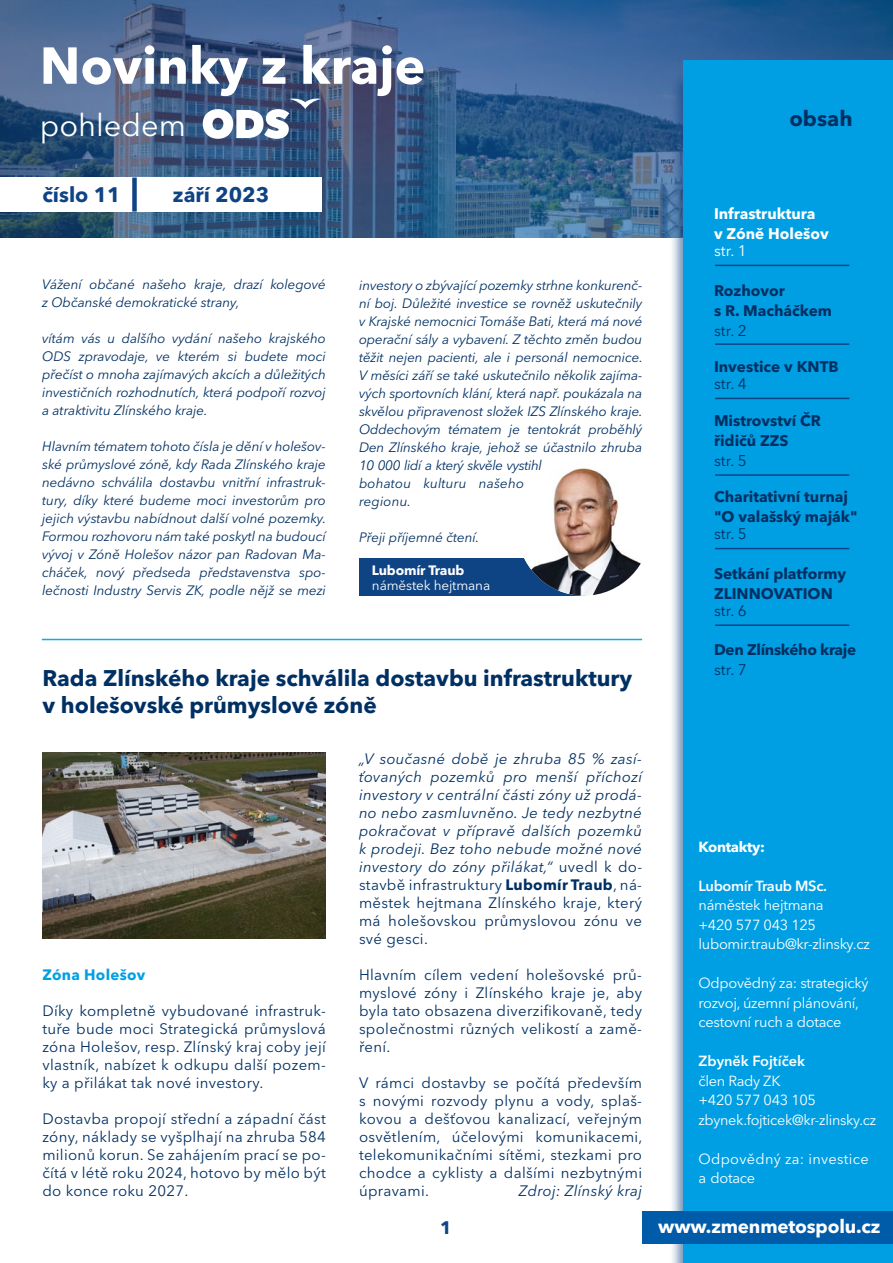
<style>
.page{position:relative;width:893px;height:1263px;background:#fff}
.page>*{position:absolute;margin:0;border:0;box-sizing:border-box;transform-origin:0 0}
.t1{font:700 51.45px "Avenir Next LT Pro";color:#fff}
.t2{font:30.9px "Avenir Next LT Pro";color:#fff}
.t3{font:700 22.5px/27px "Avenir Next LT Pro";color:#003063}
.t4{font:700 21.45px "Avenir Next LT Pro";color:#003063}
.t5{font:700 20.85px "Avenir Next LT Pro";color:#0e4384}
.t6{font:700 18.75px "Avenir Next LT Pro";letter-spacing:-.01em;color:#fff}
.t7{font:700 18px "Avenir Next LT Pro";color:#0e4384}
.t8{font:700 15.3px/20px "Avenir Next LT Pro";color:#003063}
.t9{font:15.3px "Avenir Next LT Pro";color:#003063}
.t10{font:700 15.3px/20px "Avenir Next LT Pro";color:#fff}
.t11{font:700 15.3px "Avenir Next LT Pro";letter-spacing:-.02em;color:#003063}
.t12{font:15.3px "Avenir Next LT Pro";color:#fff}
.t13{font:15px/18px "Avenir Next LT Pro";letter-spacing:.02em;color:#003063;text-align:justify}
.t14{font:italic 15px/18px "Avenir Next LT Pro";letter-spacing:.02em;color:#003063;text-align:justify}
.t15{font:700 15px "Avenir Next LT Pro";letter-spacing:.02em;color:#009fe3}
.t16{font:14.55px/19.5px "Avenir Next LT Pro";letter-spacing:-.02em;color:#fff}
.t17{font:14.55px/19.5px "Avenir Next LT Pro";letter-spacing:.02em;color:#fff}
.t18{font:600 14.55px "Avenir Next LT Pro";letter-spacing:-.02em;color:#fff}
.t19{font:600 14.55px "Avenir Next LT Pro";color:#fff}
.t20{font:700 14.55px "Avenir Next LT Pro";letter-spacing:-.02em;color:#fff}
.t21{font:14.4px "Avenir Next LT Pro";letter-spacing:-.02em;color:#fff}
.t22{font:italic 13.5px/18px "Avenir Next LT Pro";letter-spacing:-.01em;color:#003063}
.t23{font:13.5px "Avenir Next LT Pro";letter-spacing:-.01em;color:#fff}
.t24{font:700 13.5px "Avenir Next LT Pro";letter-spacing:-.01em;color:#fff}
.s1{font-weight:700;font-style:normal;color:#fff}
.s2{font-style:normal}
.s3{font-weight:700;font-style:normal}
</style>
<div class="page">
<div style="left:359px;top:558px;width:226px;height:38px;background:#0e4384"></div>
<img style="left:524px;top:468px;width:117px;height:128px">
<svg style="left:0;top:0;width:893px;height:237px;background:#3b608b"></svg>
<svg style="left:203px;top:97px;width:118px;height:42px"></svg>
<div style="left:0;top:178px;width:321px;height:34px;background:#fff"></div>
<div style="left:669px;top:73px;width:224px;height:1190px;background:#0e4384;opacity:.6"></div>
<div style="left:683px;top:61px;width:210px;height:1202px;background:#009fe3"></div>
<hr style="left:715px;top:265px;width:134px;height:1px;background:#0e4384">
<hr style="left:715px;top:343px;width:134px;height:2px;background:#0e4384">
<hr style="left:715px;top:398px;width:134px;height:1px;background:#0e4384">
<hr style="left:715px;top:474px;width:134px;height:2px;background:#0e4384">
<hr style="left:715px;top:548px;width:134px;height:1px;background:#0e4384">
<hr style="left:715px;top:624px;width:134px;height:2px;background:#0e4384">
<div style="left:642px;top:1211px;width:251px;height:33px;background:#005ca9"></div>
<div style="left:132px;top:178px;width:5px;height:34px;background:#0e4384"></div>
<hr style="left:42px;top:639px;width:600px;height:1px;background:#00b1eb">
<img style="left:42px;top:752px;width:284px;height:186px">
<h1 class="t1" style="left:40px;top:34px;width:387px">Novinky z kraje</h1>
<h2 class="t2" style="left:40px;top:107px;width:148px">pohledem</h2>
<h3 class="t4" style="left:789px;top:105px;width:65px">obsah</h3>
<h3 class="t5" style="left:42px;top:182px;width:80px">číslo 11</h3>
<h3 class="t5" style="left:173px;top:182px;width:98px">září 2023</h3>
<p class="t22" style="left:42px;top:275px;width:285px">Vážení občané našeho kraje, drazí kolegové z Občanské demokratické strany,</p>
<p class="t22" style="left:42px;top:329px;width:285px;text-align:justify">vítám vás u dalšího vydání našeho krajského ODS zpravodaje, ve kterém si budete moci přečíst o mnoha zajímavých akcích a důležitých investičních rozhodnutích, která podpoří rozvoj a atraktivitu Zlínského kraje.</p>
<p class="t22" style="left:42px;top:437px;width:286px;text-align:justify">Hlavním tématem tohoto čísla je dění v holešov&shy;ské průmyslové zóně, kdy Rada Zlínského kraje nedávno schválila dostavbu vnitřní infrastruk&shy;tury, díky které budeme moci investorům pro jejich výstavbu nabídnout další volné pozemky.<br>Formou rozhovoru nám také poskytl na budoucí vývoj v Zóně Holešov názor pan Radovan Ma&shy;cháček, nový předseda představenstva spo&shy;lečnosti Industry Servis ZK, podle nějž se mezi</p>
<p class="t22" style="left:359px;top:276px;width:285px">investory o zbývající pozemky strhne konkurenč&shy;ní boj. Důležité investice se rovněž uskutečnily v Krajské nemocnici Tomáše Bati, která má nové operační sály a vybavení. Z těchto změn budou těžit nejen pacienti, ale i personál nemocnice.<br>V měsíci září se také uskutečnilo několik zajíma&shy;vých sportovních klání, která např. poukázala na skvělou připravenost složek IZS Zlínského kraje.<br>Oddechovým tématem je tentokrát proběhlý Den Zlínského kraje, jehož se účastnilo zhruba 10 000 lidí a který skvěle vystihl<br>bohatou kulturu našeho<br>regionu.</p>
<p class="t22" style="left:359px;top:528px;width:150px">Přeji příjemné čtení. <span class="s1">Lu</span></p>
<p class="t24" style="left:372px;top:561px;width:94px">Lubomír Traub</p>
<p class="t23" style="left:372px;top:577px;width:120px">náměstek hejtmana</p>
<h3 class="t3" style="left:43px;top:664px;width:591px">Rada Zlínského kraje schválila dostavbu infrastruktury v holešovské průmyslové zóně</h3>
<p class="t14" style="left:359px;top:749px;width:285px">„V současné době je zhruba 85 % zasí&shy;ťovaných pozemků pro menší příchozí investory v centrální části zóny už prodá&shy;no nebo zasmluvněno. Je tedy nezbytné pokračovat v přípravě dalších pozemků k prodeji. Bez toho nebude možné nové investory do zóny přilákat,“ <span class="s2">uvedl k do&shy;stavbě infrastruktury</span> <span class="s3">Lubomír Traub</span><span class="s2">, ná&shy;městek hejtmana Zlínského kraje, který má holešovskou průmyslovou zónu ve své gesci.</span></p>
<p class="t13" style="left:359px;top:965px;width:285px">Hlavním cílem vedení holešovské prů&shy;myslové zóny i Zlínského kraje je, aby byla tato obsazena diverzifikovaně, tedy společnostmi různých velikostí a zamě&shy;ření.</p>
<p class="t13" style="left:359px;top:1073px;width:285px">V rámci dostavby se počítá především s novými rozvody plynu a vody, splaš&shy;kovou a dešťovou kanalizací, veřejným osvětlením, účelovými komunikacemi, telekomunikačními sítěmi, stezkami pro chodce a cyklisty a dalšími nezbytnými úpravami.</p>
<p class="t15" style="left:42px;top:966px;width:105px">Zóna Holešov</p>
<p class="t13" style="left:42px;top:1002px;width:285px">Díky kompletně vybudované infrastruk&shy;tuře bude moci Strategická průmyslová zóna Holešov, resp. Zlínský kraj coby její vlastník, nabízet k odkupu další pozem&shy;ky a přilákat tak nové investory.</p>
<p class="t13" style="left:42px;top:1110px;width:285px">Dostavba propojí střední a západní část zóny, náklady se vyšplhají na zhruba 584 milionů korun. Se zahájením prací se po&shy;čítá v létě roku 2024, hotovo by mělo být do konce roku 2027.</p>
<p class="t14" style="left:519px;top:1181px;width:125px">Zdroj: Zlínský kraj</p>
<h3 class="t7" style="left:440px;top:1217px;width:13px">1</h3>
<p class="t10" style="left:714px;top:204px;width:116px">Infrastruktura<br>v Zóně Holešov</p>
<p class="t12" style="left:714px;top:241px;width:34px">str. 1</p>
<p class="t8" style="left:714px;top:280px;width:120px">Rozhovor<br>s R. Macháčkem</p>
<p class="t9" style="left:714px;top:321px;width:34px">str. 2</p>
<p class="t8" style="left:714px;top:357px;width:126px">Investice v KNTB</p>
<p class="t9" style="left:714px;top:375px;width:34px">str. 4</p>
<p class="t8" style="left:714px;top:410px;width:108px">Mistrovství ČR řidičů ZZS</p>
<p class="t9" style="left:714px;top:451px;width:34px">str. 5</p>
<p class="t8" style="left:714px;top:487px;width:145px">Charitativní turnaj "O valašský maják"</p>
<p class="t9" style="left:714px;top:525px;width:34px">str. 5</p>
<p class="t8" style="left:714px;top:563px;width:134px">Setkání platformy<br>ZLINNOVATION</p>
<p class="t9" style="left:714px;top:601px;width:34px">str. 6</p>
<p class="t11" style="left:714px;top:641px;width:144px">Den Zlínského kraje</p>
<p class="t9" style="left:714px;top:661px;width:34px">str. 7</p>
<p class="t20" style="left:698px;top:838px;width:68px">Kontakty:</p>
<p class="t18" style="left:698px;top:877px;width:130px">Lubomír Traub MSc.</p>
<p class="t16" style="left:698px;top:895px;width:173px">náměstek hejtmana<br>+420 577 043 125 lubomir.traub@kr-zlinsky.cz</p>
<p class="t16" style="left:698px;top:973px;width:172px">Odpovědný za: strategický rozvoj, územní plánování, cestovní ruch a dotace</p>
<p class="t19" style="left:698px;top:1052px;width:108px">Zbyněk Fojtíček</p>
<p class="t16" style="left:698px;top:1071px;width:119px">člen Rady ZK +420 577 043 105</p>
<p class="t21" style="left:698px;top:1111px;width:179px">zbynek.fojticek@kr-zlinsky.cz</p>
<p class="t17" style="left:698px;top:1149px;width:172px">Odpovědný za: investice a dotace</p>
<h3 class="t6" style="left:658px;top:1215px;width:224px">www.zmenmetospolu.cz</h3>
</div>
